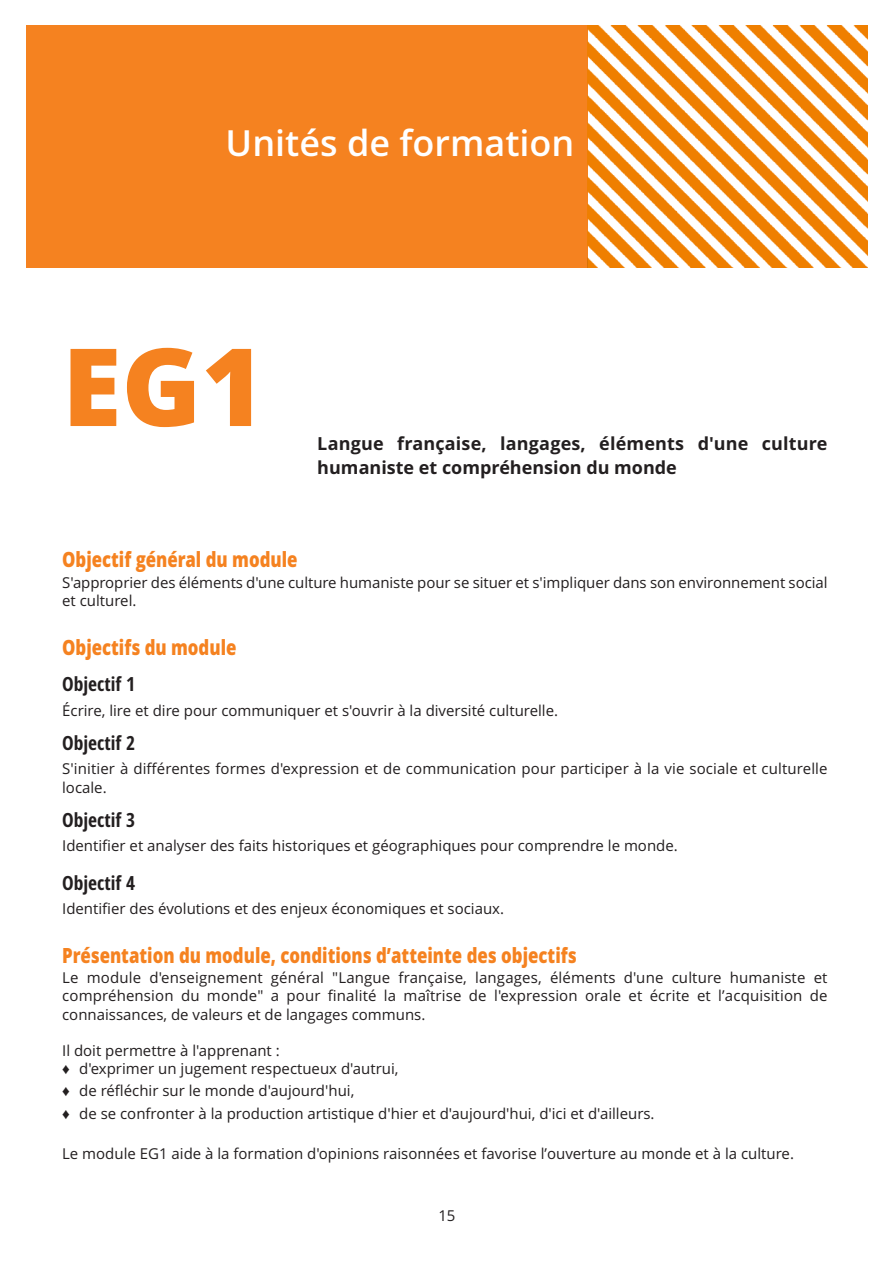
<style>
.page{position:relative;width:893px;height:1263px;background:#fff}
.page>*{position:absolute;margin:0;border:0;box-sizing:border-box;transform-origin:0 0}
.t1{font:800 108px "Open Sans";color:#f58220}
.t2{font:600 36px "Open Sans";color:#fff}
.t3{font:800 21px "Open Sans";color:#f58220;scale:.8 1}
.t4{font:700 19.5px "Open Sans Condensed";color:#231f20}
.t5{font:700 18px/24px "Open Sans";letter-spacing:.01em;color:#231f20}
.t6{font:15px/18.1px "Open Sans";color:#231f20}
.s1{font-family:"Arial"}
</style>
<div class="page">
<div style="left:26px;top:25px;width:561px;height:243px;background:#f58220"></div>
<img style="left:587px;top:25px;width:281px;height:242px">
<h2 class="t2" style="left:226px;top:122px;width:350px">Unités de formation</h2>
<h1 class="t1" style="left:62px;top:326px;width:204px">EG1</h1>
<p class="t5" style="left:317px;top:432px;width:512px">Langue française, langages, éléments d'une culture humaniste et compréhension du monde</p>
<h3 class="t3" style="left:62px;top:548px;width:296px">Objectif général du module</h3>
<p class="t6" style="left:62px;top:574px;width:767px">S'approprier des éléments d'une culture humaniste pour se situer et s'impliquer dans son environnement social et culturel.</p>
<h3 class="t3" style="left:62px;top:635px;width:219px">Objectifs du module</h3>
<h3 class="t4" style="left:62px;top:673px;width:74px">objectif 1</h3>
<p class="t6" style="left:62px;top:701px;width:497px">Écrire, lire et dire pour communiquer et s'ouvrir à la diversité culturelle.</p>
<h3 class="t4" style="left:62px;top:732px;width:74px">objectif 2</h3>
<p class="t6" style="left:62px;top:760px;width:767px">S'initier à différentes formes d'expression et de communication pour participer à la vie sociale et culturelle locale.</p>
<h3 class="t4" style="left:62px;top:809px;width:74px">objectif 3</h3>
<p class="t6" style="left:62px;top:837px;width:617px">Identifier et analyser des faits historiques et géographiques pour comprendre le monde.</p>
<h3 class="t4" style="left:62px;top:871px;width:74px">objectif 4</h3>
<p class="t6" style="left:62px;top:900px;width:443px">Identifier des évolutions et des enjeux économiques et sociaux.</p>
<h3 class="t3" style="left:62px;top:943px;width:645px">Présentation du module, conditions d’atteinte des objectifs</h3>
<p class="t6" style="left:62px;top:969px;width:767px;text-align:justify">Le module d'enseignement général "Langue française, langages, éléments d'une culture humaniste et compréhension du monde" a pour finalité la maîtrise de l'expression orale et écrite et l’acquisition de connaissances, de valeurs et de langages communs.</p>
<p class="t6" style="left:62px;top:1041px;width:338px">Il doit permettre à l'apprenant :<br><span class="s1">♦</span> d'exprimer un jugement respectueux d'autrui,</p>
<p class="t6" style="left:62px;top:1080px;width:594px;line-height:22.4px"><span class="s1">♦</span> de réfléchir sur le monde d'aujourd'hui,<br><span class="s1">♦</span> de se confronter à la production artistique d'hier et d'aujourd'hui, d'ici et d'ailleurs.</p>
<p class="t6" style="left:62px;top:1145px;width:733px">Le module EG1 aide à la formation d'opinions raisonnées et favorise l’ouverture au monde et à la culture.</p>
<p class="t6" style="left:438px;top:1206px;width:19px">15</p>
</div>
